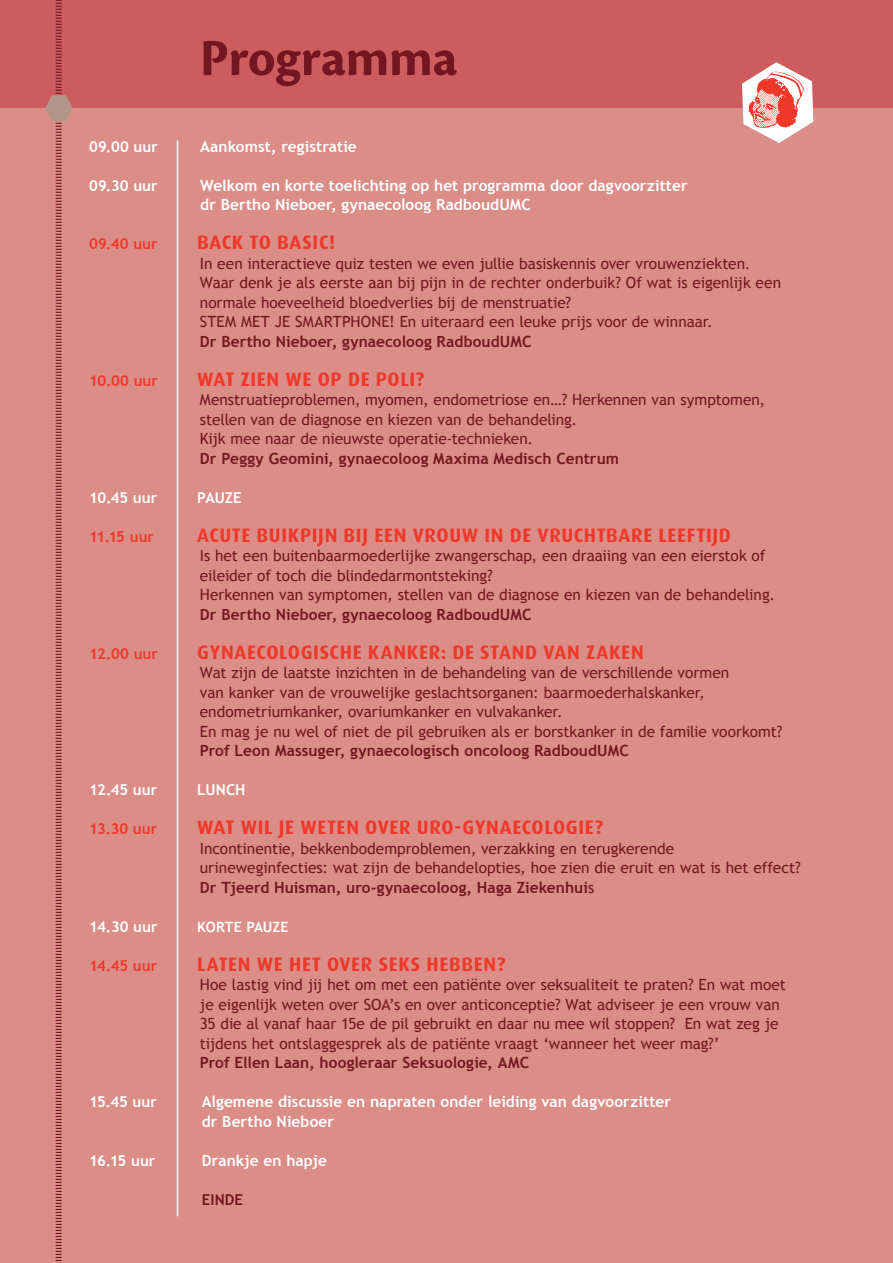
<style>
.page{position:relative;width:893px;height:1263px;background:#db8e88}
.page>*{position:absolute;margin:0;border:0;box-sizing:border-box;transform-origin:0 0}
.t1{font:700 54px "Cronos Pro";letter-spacing:-.005em;color:#721721}
.t2{font:700 19.5px "Dax OT";letter-spacing:.035em;color:#ee3829}
.t3{font:15.45px/19.5px "Trebuchet MS";letter-spacing:-.005em;color:#721721}
.t4{font:700 15.45px "Trebuchet MS";letter-spacing:.005em;color:#721721}
.t5{font:700 15.45px "Trebuchet MS";letter-spacing:.005em;color:#fff}
.t6{font:700 15px "Trebuchet MS";letter-spacing:.005em;color:#fff}
.t7{font:700 15px "Trebuchet MS";letter-spacing:.005em;color:#ee3829}
.t8{font:700 15px "Trebuchet MS";letter-spacing:.01em;color:#721721}
.t9{font:700 14.25px "Trebuchet MS";color:#fff}
.s1{font-weight:400}
</style>
<div class="page">
<div style="left:0;top:0;width:893px;height:108px;background:#cd5c5e"></div>
<svg style="left:742px;top:62px;width:71px;height:81px"></svg>
<svg style="left:45px;top:0;width:28px;height:1263px"></svg>
<hr style="left:178px;top:140px;width:1px;height:1076px;background:#fff">
<hr style="left:177px;top:140px;width:1px;height:1076px;background:#fff">
<p class="t1" style="left:200px;top:27px;width:259px">Programma</p>
<p class="t6" style="left:89px;top:137px;width:70px">09.00 uur</p>
<p class="t5" style="left:200px;top:136px;width:158px">Aankomst, registratie</p>
<p class="t6" style="left:89px;top:176px;width:70px">09.30 uur</p>
<p class="t5" style="left:200px;top:175px;width:489px">Welkom en korte toelichting op het programma door dagvoorzitter</p>
<p class="t5" style="left:200px;top:195px;width:332px">dr Bertho Nieboer, gynaecoloog RadboudUMC</p>
<p class="t7" style="left:89px;top:234px;width:70px">09.40 uur</p>
<p class="t2" style="left:197px;top:224px;width:139px">BACK TO BASIC!</p>
<p class="t3" style="left:200px;top:253px;width:583px">In een interactieve quiz testen we even jullie basiskennis over vrouwenziekten.<br>Waar denk je als eerste aan bij pijn in de rechter onderbuik? Of wat is eigenlijk een normale hoeveelheid bloedverlies bij de menstruatie?</p>
<p class="t3" style="left:200px;top:312px;width:515px">STEM MET JE SMARTPHONE! En uiteraard een leuke prijs voor de winnaar.</p>
<p class="t4" style="left:200px;top:331px;width:333px">Dr Bertho Nieboer, gynaecoloog RadboudUMC</p>
<p class="t7" style="left:89px;top:371px;width:70px">10.00 uur</p>
<p class="t2" style="left:197px;top:360px;width:228px">WAT ZIEN WE OP DE POLI?</p>
<p class="t3" style="left:200px;top:390px;width:567px">Menstruatieproblemen, myomen, endometriose en…? Herkennen van symptomen, stellen van de diagnose en kiezen van de behandeling.</p>
<p class="t3" style="left:200px;top:429px;width:335px">Kijk mee naar de nieuwste operatie-technieken.</p>
<p class="t4" style="left:200px;top:448px;width:421px">Dr Peggy Geomini, gynaecoloog Maxima Medisch Centrum</p>
<p class="t6" style="left:89px;top:488px;width:69px">10.45 uur</p>
<p class="t6" style="left:197px;top:488px;width:46px">PAUZE</p>
<p class="t7" style="left:89px;top:527px;width:66px">11.15 uur</p>
<p class="t2" style="left:197px;top:516px;width:535px">ACUTE BUIKPIJN BIJ EEN VROUW IN DE VRUCHTBARE LEEFTIJD</p>
<p class="t3" style="left:200px;top:546px;width:567px">Is het een buitenbaarmoederlijke zwangerschap, een draaiing van een eierstok of eileider of toch die blindedarmontsteking?</p>
<p class="t3" style="left:200px;top:585px;width:577px">Herkennen van symptomen, stellen van de diagnose en kiezen van de behandeling.</p>
<p class="t4" style="left:200px;top:604px;width:333px">Dr Bertho Nieboer, gynaecoloog RadboudUMC</p>
<p class="t7" style="left:89px;top:644px;width:70px">12.00 uur</p>
<p class="t2" style="left:197px;top:633px;width:448px">GYNAECOLOGISCHE KANKER: DE STAND VAN ZAKEN</p>
<p class="t3" style="left:200px;top:663px;width:531px">Wat zijn de laatste inzichten in de behandeling van de verschillende vormen van kanker van de vrouwelijke geslachtsorganen: baarmoederhalskanker, endometriumkanker, ovariumkanker en vulvakanker.</p>
<p class="t3" style="left:200px;top:721px;width:584px">En mag je nu wel of niet de pil gebruiken als er borstkanker in de familie voorkomt?</p>
<p class="t4" style="left:200px;top:741px;width:430px">Prof Leon Massuger, gynaecologisch oncoloog RadboudUMC</p>
<p class="t6" style="left:89px;top:780px;width:69px">12.45 uur</p>
<p class="t6" style="left:197px;top:780px;width:50px">LUNCH</p>
<p class="t7" style="left:89px;top:819px;width:69px">13.30 uur</p>
<p class="t2" style="left:197px;top:809px;width:407px">WAT WIL JE WETEN OVER URO-GYNAECOLOGIE?</p>
<p class="t3" style="left:200px;top:838px;width:602px">Incontinentie, bekkenbodemproblemen, verzakking en terugkerende urineweginfecties: wat zijn de behandelopties, hoe zien die eruit en wat is het effect?</p>
<p class="t4" style="left:200px;top:877px;width:396px">Dr Tjeerd Huisman, uro-gynaecoloog, Haga Ziekenhui<span class="s1">s</span></p>
<p class="t6" style="left:89px;top:917px;width:70px">14.30 uur</p>
<p class="t9" style="left:197px;top:918px;width:93px">KORTE PAUZE</p>
<p class="t7" style="left:89px;top:956px;width:69px">14.45 uur</p>
<p class="t2" style="left:197px;top:945px;width:310px">LATEN WE HET OVER SEKS HEBBEN?</p>
<p class="t3" style="left:200px;top:975px;width:588px">Hoe lastig vind jij het om met een patiënte over seksualiteit te praten? En wat moet je eigenlijk weten over SOA’s en over anticonceptie? Wat adviseer je een vrouw van 35 die al vanaf haar 15e de pil gebruikt en daar nu mee wil stoppen? En wat zeg je tijdens het ontslaggesprek als de patiënte vraagt ‘wanneer het weer mag?’</p>
<p class="t4" style="left:200px;top:1053px;width:331px">Prof Ellen Laan, hoogleraar Seksuologie, AMC</p>
<p class="t6" style="left:89px;top:1092px;width:69px">15.45 uur</p>
<p class="t5" style="left:202px;top:1092px;width:471px">Algemene discussie en napraten onder leiding van dagvoorzitter</p>
<p class="t5" style="left:202px;top:1111px;width:134px">dr Bertho Nieboer</p>
<p class="t6" style="left:89px;top:1151px;width:68px">16.15 uur</p>
<p class="t5" style="left:202px;top:1150px;width:127px">Drankje en hapje</p>
<p class="t8" style="left:202px;top:1190px;width:43px">EINDE</p>
</div>
